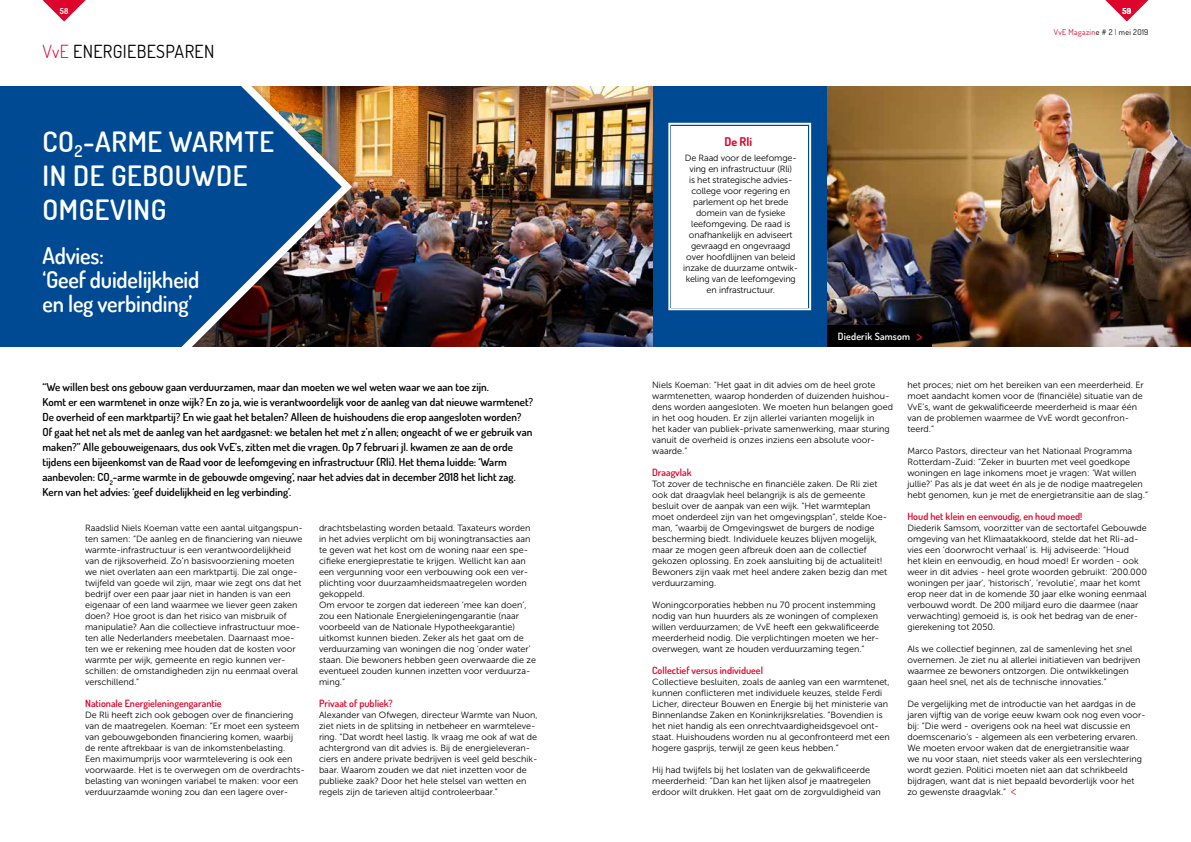
<style>
.page{position:relative;width:1191px;height:842px;background:#fff}
.page>*{position:absolute;margin:0;border:0;box-sizing:border-box;transform-origin:0 0}
.t1{font:600 28px/34px "Terminal Dosis";letter-spacing:.02em;color:#fff}
.t2{font:600 23px/24px "Terminal Dosis";letter-spacing:-.01em;color:#fff;scale:.96 1}
.t3{font:18px "Terminal Dosis";letter-spacing:.02em;color:#000}
.t4{font:700 12px "Terminal Dosis";color:#dd052b}
.t5{font:600 11px/15px "Terminal Dosis";color:#000}
.t6{font:600 10px "Terminal Dosis";color:#dd052b}
.t7{font:600 10px "Terminal Dosis";letter-spacing:.02em;color:#fff}
.t8{font:9px/11px "Museo Sans 300";color:#000}
.t9{font:8px "Terminal Dosis";letter-spacing:.045em;color:#dd052b}
.t10{font:700 8px "Terminal Dosis";color:#fff}
.s1{font-weight:300;color:#dd052b}
.s2{color:#000}
</style>
<div class="page">
<div style="left:652px;top:85px;width:539px;height:267px;background:#004a93"></div>
<img style="left:827px;top:85px;width:364px;height:262px">
<img style="left:358px;top:86px;width:294px;height:261px">
<svg style="left:0;top:86px;width:357px;height:261px;background:#194c81"></svg>
<svg style="left:1105px;top:0;width:43px;height:22px"></svg>
<svg style="left:43px;top:0;width:43px;height:22px"></svg>
<div style="left:0;top:347px;width:1191px;height:254px;background:#fff"></div>
<svg style="left:1011px;top:789px;width:4px;height:6px"></svg>
<div style="left:827px;top:326px;width:104px;height:21px;background:#000"></div>
<svg style="left:916px;top:334px;width:6px;height:7px"></svg>
<svg style="left:668px;top:122px;width:144px;height:189px;background:#f9fafc"></svg>
<div style="left:672px;top:127px;width:135px;height:179px;border:2px solid #fff"></div>
<p class="t10" style="left:60px;top:6px;width:10px">58</p>
<h3 class="t3" style="left:43px;top:40px;width:173px"><span class="s1">VvE</span> ENERGIEBESPAREN</h3>
<h1 class="t1" style="left:43px;top:124px;width:233px">CO<sub>2</sub>-ARME WARMTE<br>IN DE GEBOUWDE<br>OMGEVING</h1>
<h2 class="t2" style="left:43px;top:243px;width:165px">Advies:<br>‘Geef duidelijkheid en leg verbinding’</h2>
<p class="t5" style="left:43px;top:379px;width:492px">“We willen best ons gebouw gaan verduurzamen, maar dan moeten we wel weten waar we aan toe zijn.<br>Komt er een warmtenet in onze wijk? En zo ja, wie is verantwoordelijk voor de aanleg van dat nieuwe warmtenet?<br>De overheid of een marktpartij? En wie gaat het betalen? Alleen de huishoudens die erop aangesloten worden?<br>Of gaat het net als met de aanleg van het aardgasnet: we betalen het met z’n allen; ongeacht of we er gebruik van maken?” Alle gebouweigenaars, dus ook VvE’s, zitten met die vragen. Op 7 februari jl. kwamen ze aan de orde tijdens een bijeenkomst van de Raad voor de leefomgeving en infrastructuur (Rli). Het thema luidde: ‘Warm aanbevolen: CO<sub>2</sub>-arme warmte in de gebouwde omgeving’, naar het advies dat in december 2018 het licht zag.<br>Kern van het advies: ‘geef duidelijkheid en leg verbinding’.</p>
<p class="t8" style="left:85px;top:522px;width:219px">Raadslid Niels Koeman vatte een aantal uitgangspun&shy;ten samen: “De aanleg en de financiering van nieuwe warmte-infrastructuur is een verantwoordelijkheid van de rijksoverheid. Zo’n basisvoorziening moeten we niet overlaten aan een marktpartij. Die zal onge&shy;twijfeld van goede wil zijn, maar wie zegt ons dat het bedrijf over een paar jaar niet in handen is van een eigenaar of een land waarmee we liever geen zaken doen? Hoe groot is dan het risico van misbruik of manipulatie? Aan die collectieve infrastructuur moe&shy;ten alle Nederlanders meebetalen. Daarnaast moe&shy;ten we er rekening mee houden dat de kosten voor warmte per wijk, gemeente en regio kunnen ver&shy;schillen: de omstandigheden zijn nu eenmaal overal verschillend.”</p>
<p class="t6" style="left:85px;top:697px;width:138px">Nationale Energieleningengarantie</p>
<p class="t8" style="left:85px;top:709px;width:221px">De Rli heeft zich ook gebogen over de financiering van de maatregelen. Koeman: “Er moet een systeem van gebouwgebonden financiering komen, waarbij de rente aftrekbaar is van de inkomstenbelasting.<br>Een maximumprijs voor warmtelevering is ook een voorwaarde. Het is te overwegen om de overdrachts&shy;belasting van woningen variabel te maken: voor een verduurzaamde woning zou dan een lagere over-</p>
<p class="t8" style="left:319px;top:522px;width:218px">drachtsbelasting worden betaald. Taxateurs worden in het advies verplicht om bij woningtransacties aan te geven wat het kost om de woning naar een spe&shy;cifieke energieprestatie te krijgen. Wellicht kan aan een vergunning voor een verbouwing ook een ver&shy;plichting voor duurzaamheidsmaatregelen worden gekoppeld.<br>Om ervoor te zorgen dat iedereen ‘mee kan doen’, zou een Nationale Energieleningengarantie (naar voorbeeld van de Nationale Hypotheekgarantie) uitkomst kunnen bieden. Zeker als het gaat om de verduurzaming van woningen die nog ‘onder water’ staan. Die bewoners hebben geen overwaarde die ze eventueel zouden kunnen inzetten voor verduurza&shy;ming.”</p>
<p class="t6" style="left:319px;top:697px;width:75px">Privaat of publiek?</p>
<p class="t8" style="left:319px;top:709px;width:220px">Alexander van Ofwegen, directeur Warmte van Nuon, ziet niets in de splitsing in netbeheer en warmteleve&shy;ring. “Dat wordt heel lastig. Ik vraag me ook af wat de achtergrond van dit advies is. Bij de energieleveran&shy;ciers en andere private bedrijven is veel geld beschik&shy;baar. Waarom zouden we dat niet inzetten voor de publieke zaak? Door het hele stelsel van wetten en regels zijn de tarieven altijd controleerbaar.”</p>
<p class="t10" style="left:1122px;top:6px;width:10px">59</p>
<h3 class="t4" style="left:724px;top:134px;width:29px">De Rli</h3>
<p class="t8" style="left:683px;top:153px;width:117px;text-align:center">De Raad voor de leefomge&shy;ving en infrastructuur (Rli)<br>is het strategische advies&shy;college voor regering en parlement op het brede domein van de fysieke leefomgeving. De raad is onafhankelijk en adviseert gevraagd en ongevraagd over hoofdlijnen van beleid inzake de duurzame ontwik&shy;keling van de leefomgeving en infrastructuur.</p>
<p class="t7" style="left:838px;top:330px;width:74px">Diederik Samsom</p>
<p class="t9" style="left:1054px;top:27px;width:96px">VvE Magazin<span class="s2">e # 2</span> | <span class="s2">mei 2019</span></p>
<p class="t8" style="left:652px;top:379px;width:242px">Niels Koeman: “Het gaat in dit advies om de heel grote warmtenetten, waarop honderden of duizenden huishou&shy;dens worden aangesloten. We moeten hun belangen goed in het oog houden. Er zijn allerlei varianten mogelijk in<br>het kader van publiek-private samenwerking, maar sturing vanuit de overheid is onzes inziens een absolute voor&shy;waarde.”</p>
<p class="t6" style="left:652px;top:466px;width:41px">Draagvlak</p>
<p class="t8" style="left:652px;top:478px;width:237px">Tot zover de technische en financiële zaken. De Rli ziet ook dat draagvlak heel belangrijk is als de gemeente besluit over de aanpak van een wijk. “Het warmteplan moet onderdeel zijn van het omgevingsplan”, stelde Koe&shy;man, “waarbij de Omgevingswet de burgers de nodige bescherming biedt. Individuele keuzes blijven mogelijk, maar ze mogen geen afbreuk doen aan de collectief gekozen oplossing. En zoek aansluiting bij de actualiteit!<br>Bewoners zijn vaak met heel andere zaken bezig dan met verduurzaming.</p>
<p class="t8" style="left:652px;top:599px;width:229px">Woningcorporaties hebben nu 70 procent instemming nodig van hun huurders als ze woningen of complexen willen verduurzamen; de VvE heeft een gekwalificeerde meerderheid nodig. Die verplichtingen moeten we her&shy;overwegen, want ze houden verduurzaming tegen.”</p>
<p class="t6" style="left:652px;top:664px;width:112px">Collectief versus individueel</p>
<p class="t8" style="left:652px;top:676px;width:239px">Collectieve besluiten, zoals de aanleg van een warmtenet, kunnen conflicteren met individuele keuzes, stelde Ferdi Licher, directeur Bouwen en Energie bij het ministerie van Binnenlandse Zaken en Koninkrijksrelaties. “Bovendien is het niet handig als een onrechtvaardigheidsgevoel ont&shy;staat. Huishoudens worden nu al geconfronteerd met een hogere gasprijs, terwijl ze geen keus hebben.”</p>
<p class="t8" style="left:652px;top:764px;width:230px">Hij had twijfels bij het loslaten van de gekwalificeerde meerderheid: ”Dan kan het lijken alsof je maatregelen erdoor wilt drukken. Het gaat om de zorgvuldigheid van</p>
<p class="t8" style="left:907px;top:379px;width:238px">het proces; niet om het bereiken van een meerderheid. Er moet aandacht komen voor de (financiële) situatie van de VvE’s, want de gekwalificeerde meerderheid is maar één van de problemen waarmee de VvE wordt geconfron&shy;teerd.”</p>
<p class="t8" style="left:907px;top:445px;width:242px">Marco Pastors, directeur van het Nationaal Programma Rotterdam-Zuid: “Zeker in buurten met veel goedkope woningen en lage inkomens moet je vragen: ‘Wat willen jullie?’ Pas als je dat weet én als je de nodige maatregelen hebt genomen, kun je met de energietransitie aan de slag.”</p>
<p class="t6" style="left:907px;top:510px;width:176px">Houd het klein en eenvoudig, en houd moed!</p>
<p class="t8" style="left:907px;top:522px;width:241px">Diederik Samsom, voorzitter van de sectortafel Gebouwde omgeving van het Klimaatakkoord, stelde dat het Rli-ad&shy;vies een ‘doorwrocht verhaal’ is. Hij adviseerde: “Houd<br>het klein en eenvoudig, en houd moed! Er worden - ook weer in dit advies - heel grote woorden gebruikt: ‘200.000 woningen per jaar’, ‘historisch’, ‘revolutie’, maar het komt erop neer dat in de komende 30 jaar elke woning eenmaal verbouwd wordt. De 200 miljard euro die daarmee (naar verwachting) gemoeid is, is ook het bedrag van de ener&shy;gierekening tot 2050.</p>
<p class="t8" style="left:907px;top:643px;width:235px">Als we collectief beginnen, zal de samenleving het snel overnemen. Je ziet nu al allerlei initiatieven van bedrijven waarmee ze bewoners ontzorgen. Die ontwikkelingen gaan heel snel, net als de technische innovaties.”</p>
<p class="t8" style="left:907px;top:698px;width:239px">De vergelijking met de introductie van het aardgas in de jaren vijftig van de vorige eeuw kwam ook nog even voor&shy;bij: “Die werd - overigens ook na heel wat discussie en doemscenario’s - algemeen als een verbetering ervaren.<br>We moeten ervoor waken dat de energietransitie waar<br>we nu voor staan, niet steeds vaker als een verslechtering wordt gezien. Politici moeten niet aan dat schrikbeeld bijdragen, want dat is niet bepaald bevorderlijk voor het zo gewenste draagvlak.”</p>
</div>
